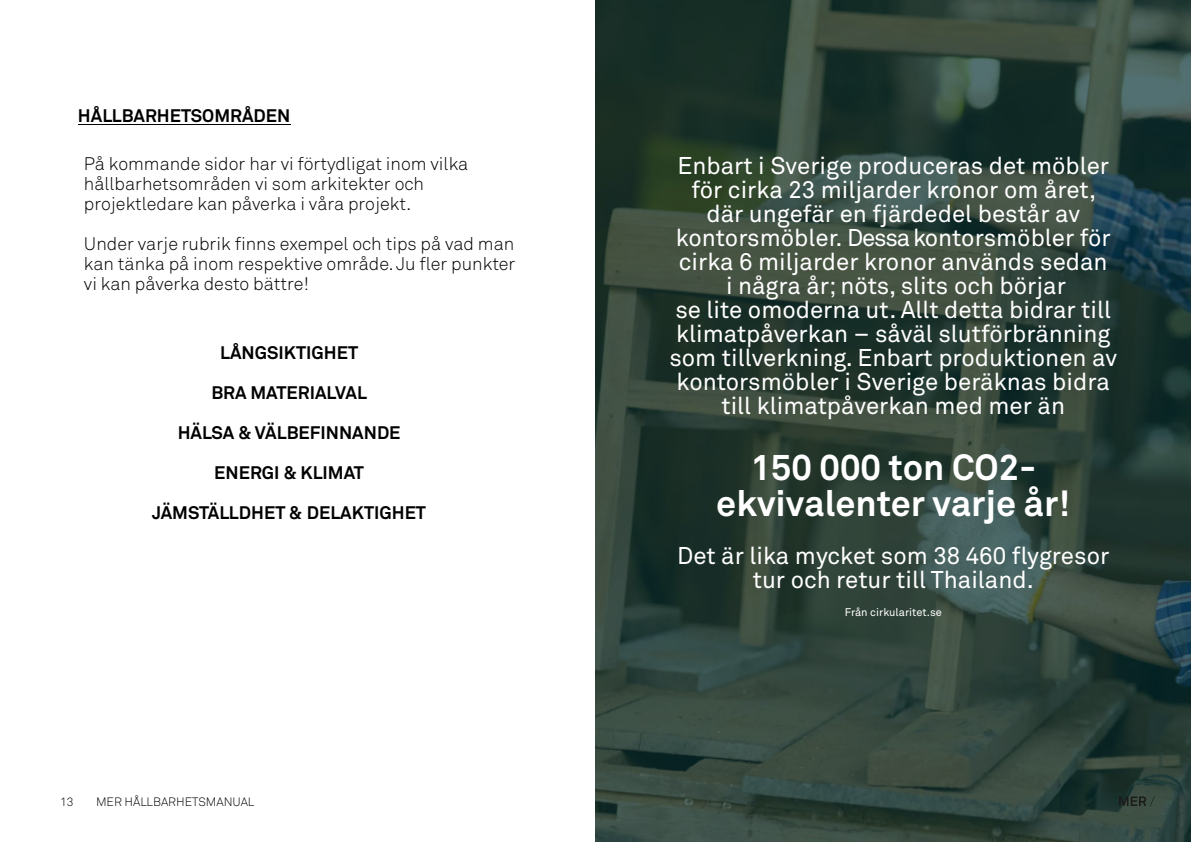
<style>
.page{position:relative;width:1191px;height:842px;background:#fff}
.page>*{position:absolute;margin:0;border:0;box-sizing:border-box;transform-origin:0 0}
.t1{font:700 36px/36px "Akkurat Std";color:#fff;text-align:center}
.t2{font:24px/24px "Akkurat Std";color:#fff;text-align:center}
.t3{font:300 18px/20px "Akkurat Std";color:#000}
.t4{font:700 18px "Akkurat Std";color:#000}
.t5{font:300 12px "Akkurat Std";color:#000}
.t6{font:11px "Akkurat Std";color:#fff}
</style>
<div class="page">
<div style="left:595px;top:0;width:596px;height:842px;background:#053032;opacity:.69"></div>
<svg style="left:1119px;top:796px;width:35px;height:10px"></svg>
<hr style="left:78px;top:124px;width:212px;height:1px;background:#000">
<p class="t4" style="left:78px;top:108px;width:214px">HÅLLBARHETSOMRÅDEN</p>
<p class="t3" style="left:84px;top:155px;width:386px">På kommande sidor har vi förtydligat inom vilka hållbarhetsområden vi som arkitekter och projektledare kan påverka i våra projekt.</p>
<p class="t3" style="left:84px;top:235px;width:433px;text-align:justify">Under varje rubrik finns exempel och tips på vad man kan tänka på inom respektive område. Ju fler punkter vi kan påverka desto bättre!</p>
<p class="t4" style="left:220px;top:344px;width:139px">LÅNGSIKTIGHET</p>
<p class="t4" style="left:211px;top:384px;width:157px">BRA MATERIALVAL</p>
<p class="t4" style="left:178px;top:424px;width:224px">HÄLSA &amp; VÄLBEFINNANDE</p>
<p class="t4" style="left:214px;top:464px;width:151px">ENERGI &amp; KLIMAT</p>
<p class="t4" style="left:152px;top:504px;width:275px">JÄMSTÄLLDHET &amp; DELAKTIGHET</p>
<p class="t5" style="left:60px;top:796px;width:15px">13</p>
<p class="t5" style="left:96px;top:796px;width:160px">MER HÅLLBARHETSMANUAL</p>
<p class="t2" style="left:669px;top:155px;width:449px">Enbart i Sverige produceras det möbler för cirka 23 miljarder kronor om året, där ungefär en fjärdedel består av kontorsmöbler. Dessa kontorsmöbler för cirka 6 miljarder kronor används sedan<br>i några år; nöts, slits och börjar<br>se lite omoderna ut. Allt detta bidrar till klimatpåverkan – såväl slutförbränning som tillverkning. Enbart produktionen av kontorsmöbler i Sverige beräknas bidra till klimatpåverkan med mer än</p>
<h1 class="t1" style="left:716px;top:452px;width:355px">150 000 ton CO2- ekvivalenter varje år!</h1>
<p class="t2" style="left:677px;top:545px;width:433px">Det är lika mycket som 38 460 flygresor tur och retur till Thailand.</p>
<p class="t6" style="left:844px;top:607px;width:99px">Från cirkularitet.se</p>
</div>
